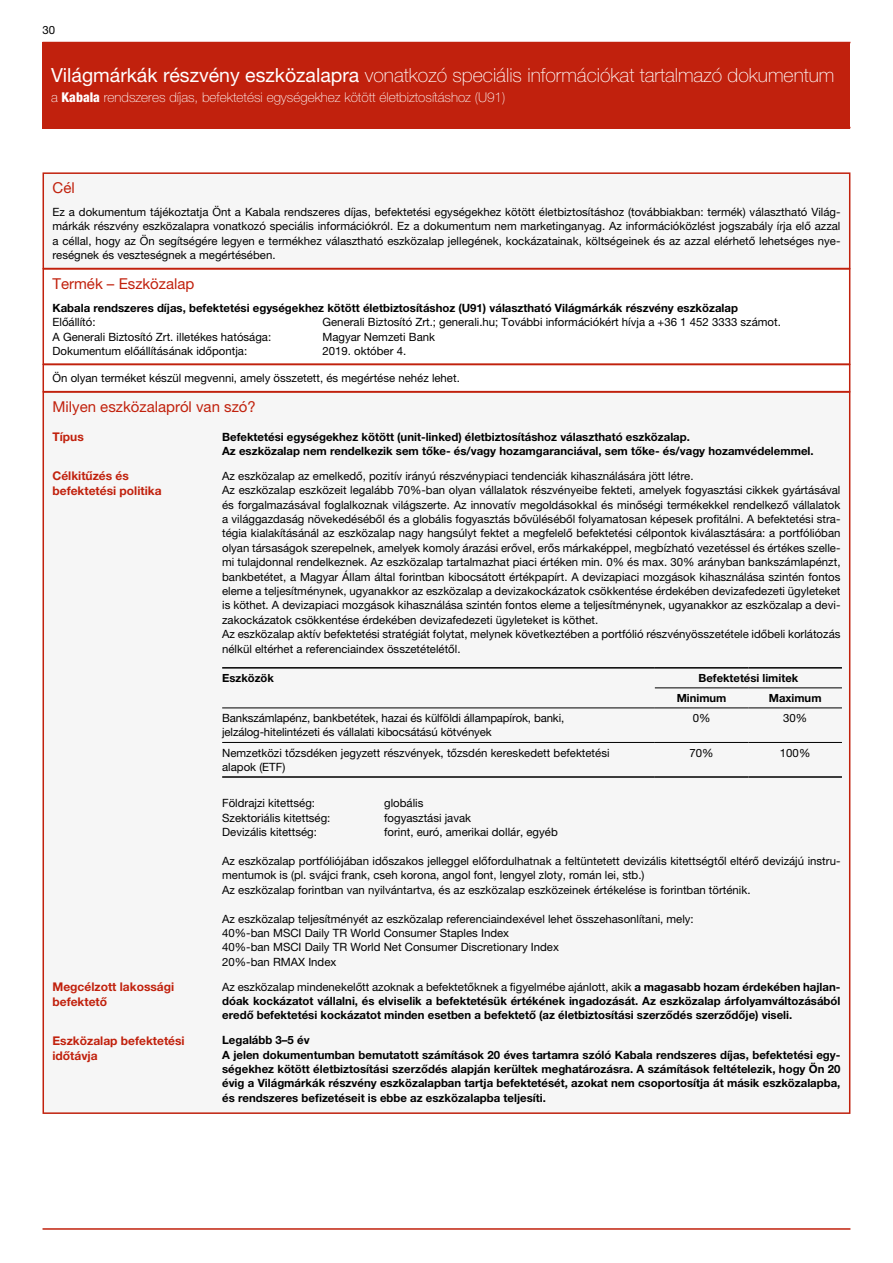
<style>
.page{position:relative;width:893px;height:1263px;background:#fff}
.page>*{position:absolute;margin:0;border:0;box-sizing:border-box;transform-origin:0 0}
.t1{font:100 19.5px "Helvetica Neue LT Pro";color:#fff}
.t2{font:15px "Helvetica Neue LT Pro";color:#c1210d}
.t3{font:100 13.5px "Helvetica Neue LT Pro";color:#fff}
.t4{font:700 12px/15px "Helvetica Neue LT Pro";color:#c1210d}
.t5{font:11.4px/14.4px "Helvetica Neue LT Pro";color:#000}
.t6{font:700 11.4px/14.4px "Helvetica Neue LT Pro";color:#000}
.t7{font:700 11.25px/20.1px "Helvetica Neue LT Pro";color:#000}
.s1{font-weight:400}
.s2{font-weight:800;font-stretch:condensed}
</style>
<div class="page">
<hr style="left:43px;top:1228px;width:807px;height:2px;background:#c1210d">
<div style="left:43px;top:42px;width:807px;height:86px;background:#c1210d"></div>
<div style="left:43px;top:173px;width:807px;height:95px;background:#f6f6f6"></div>
<div style="left:43px;top:172px;width:807px;height:97px;border:2px solid #c1210d"></div>
<div style="left:43px;top:392px;width:807px;height:721px;background:#f6f6f6"></div>
<hr style="left:222px;top:667px;width:433px;height:2px;background:#000">
<hr style="left:655px;top:667px;width:93px;height:2px;background:#000">
<hr style="left:748px;top:667px;width:94px;height:2px;background:#000">
<hr style="left:222px;top:776px;width:433px;height:2px;background:#000">
<hr style="left:655px;top:776px;width:93px;height:2px;background:#000">
<hr style="left:748px;top:776px;width:94px;height:2px;background:#000">
<hr style="left:655px;top:687px;width:93px;height:1px;background:#000">
<hr style="left:748px;top:687px;width:94px;height:1px;background:#000">
<hr style="left:222px;top:707px;width:433px;height:1px;background:#000">
<hr style="left:655px;top:707px;width:93px;height:1px;background:#000">
<hr style="left:748px;top:707px;width:94px;height:1px;background:#000">
<hr style="left:222px;top:742px;width:433px;height:1px;background:#000">
<hr style="left:655px;top:742px;width:93px;height:1px;background:#000">
<hr style="left:748px;top:742px;width:94px;height:1px;background:#000">
<div style="left:43px;top:268px;width:807px;height:97px;border:2px solid #c1210d"></div>
<div style="left:43px;top:364px;width:807px;height:28px;border:2px solid #c1210d"></div>
<p class="t5" style="left:43px;top:22px;width:14px">30</p>
<h1 class="t1" style="left:51px;top:64px;width:785px"><span class="s1">Világmárkák részvény eszközalapra</span> vonatkozó speciális információkat tartalmazó dokumentum</h1>
<p class="t3" style="left:51px;top:90px;width:456px">a <span class="s2">Kabala</span> rendszeres díjas, befektetési egységekhez kötött életbiztosításhoz (U91)</p>
<h2 class="t2" style="left:53px;top:179px;width:24px">Cél</h2>
<p class="t5" style="left:53px;top:205px;width:789px;text-align:justify">Ez a dokumentum tájékoztatja Önt a Kabala rendszeres díjas, befektetési egységekhez kötött életbiztosításhoz (továbbiakban: termék) választható Világ&shy;márkák részvény eszközalapra vonatkozó speciális információkról. Ez a dokumentum nem marketinganyag. Az információközlést jogszabály írja elő azzal a céllal, hogy az Ön segítségére legyen e termékhez választható eszközalap jellegének, kockázatainak, költségeinek és az azzal elérhető lehetséges nye&shy;reségnek és veszteségnek a megértésében.</p>
<h2 class="t2" style="left:53px;top:275px;width:143px">Termék – Eszközalap</h2>
<p class="t6" style="left:53px;top:300px;width:687px">Kabala rendszeres díjas, befektetési egységekhez kötött életbiztosításhoz (U91) választható Világmárkák részvény eszközalap</p>
<p class="t5" style="left:53px;top:315px;width:45px">Előállító:</p>
<p class="t5" style="left:323px;top:315px;width:460px">Generali Biztosító Zrt.; generali.hu; További információkért hívja a +36 1 452 3333 számot.</p>
<p class="t5" style="left:53px;top:329px;width:220px">A Generali Biztosító Zrt. illetékes hatósága:</p>
<p class="t5" style="left:323px;top:329px;width:114px">Magyar Nemzeti Bank</p>
<p class="t5" style="left:53px;top:343px;width:196px">Dokumentum előállításának időpontja:</p>
<p class="t5" style="left:323px;top:343px;width:85px">2019. október 4.</p>
<p class="t5" style="left:53px;top:370px;width:409px">Ön olyan terméket készül megvenni, amely összetett, és megértése nehéz lehet.</p>
<h2 class="t2" style="left:53px;top:398px;width:205px">Milyen eszközalapról van szó?</h2>
<p class="t4" style="left:53px;top:429px;width:33px">Típus</p>
<p class="t6" style="left:222px;top:429px;width:593px">Befektetési egységekhez kötött (unit-linked) életbiztosításhoz választható eszközalap.<br>Az eszközalap nem rendelkezik sem tőke- és/vagy hozamgaranciával, sem tőke- és/vagy hozamvédelemmel.</p>
<p class="t4" style="left:53px;top:468px;width:111px">Célkitűzés és befektetési politika</p>
<p class="t5" style="left:222px;top:468px;width:620px">Az eszközalap az emelkedő, pozitív irányú részvénypiaci tendenciák kihasználására jött létre.<br>Az eszközalap eszközeit legalább 70%-ban olyan vállalatok részvényeibe fekteti, amelyek fogyasztási cikkek gyártásával és forgalmazásával foglalkoznak világszerte. Az innovatív megoldásokkal és minőségi termékekkel rendelkező vállalatok a világgazdaság növekedéséből és a globális fogyasztás bővüléséből folyamatosan képesek profitálni. A befektetési stra&shy;tégia kialakításánál az eszközalap nagy hangsúlyt fektet a megfelelő befektetési célpontok kiválasztására: a portfólióban olyan társaságok szerepelnek, amelyek komoly árazási erővel, erős márkaképpel, megbízható vezetéssel és értékes szelle&shy;mi tulajdonnal rendelkeznek. Az eszközalap tartalmazhat piaci értéken min. 0% és max. 30% arányban bankszámlapénzt, bankbetétet, a Magyar Állam által forintban kibocsátott értékpapírt. A devizapiaci mozgások kihasználása szintén fontos eleme a teljesítménynek, ugyanakkor az eszközalap a devizakockázatok csökkentése érdekében devizafedezeti ügyleteket is köthet. A devizapiaci mozgások kihasználása szintén fontos eleme a teljesítménynek, ugyanakkor az eszközalap a devi&shy;zakockázatok csökkentése érdekében devizafedezeti ügyleteket is köthet.<br>Az eszközalap aktív befektetési stratégiát folytat, melynek következtében a portfólió részvényösszetétele időbeli korlátozás nélkül eltérhet a referenciaindex összetételétől.</p>
<p class="t7" style="left:222px;top:667px;width:53px">Eszközök</p>
<p class="t7" style="left:677px;top:667px;width:123px;text-indent:22px">Befektetési limitek<br>Minimum</p>
<p class="t7" style="left:769px;top:688px;width:54px">Maximum</p>
<p class="t5" style="left:222px;top:711px;width:344px">Bankszámlapénz, bankbetétek, hazai és külföldi állampapírok, banki, jelzálog-hitelintézeti és vállalati kibocsátású kötvények</p>
<p class="t5" style="left:693px;top:711px;width:19px">0%</p>
<p class="t5" style="left:783px;top:711px;width:26px">30%</p>
<p class="t5" style="left:222px;top:745px;width:389px">Nemzetközi tőzsdéken jegyzett részvények, tőzsdén kereskedett befektetési alapok (ETF)</p>
<p class="t5" style="left:690px;top:745px;width:26px">70%</p>
<p class="t5" style="left:780px;top:745px;width:32px">100%</p>
<p class="t5" style="left:222px;top:796px;width:94px">Földrajzi kitettség:</p>
<p class="t5" style="left:384px;top:796px;width:41px">globális</p>
<p class="t5" style="left:222px;top:810px;width:110px">Szektoriális kitettség:</p>
<p class="t5" style="left:384px;top:810px;width:88px">fogyasztási javak</p>
<p class="t5" style="left:222px;top:825px;width:96px">Devizális kitettség:</p>
<p class="t5" style="left:384px;top:825px;width:175px">forint, euró, amerikai dollár, egyéb</p>
<p class="t5" style="left:222px;top:854px;width:620px">Az eszközalap portfóliójában időszakos jelleggel előfordulhatnak a feltüntetett devizális kitettségtől eltérő devizájú instru&shy;mentumok is (pl. svájci frank, cseh korona, angol font, lengyel zloty, román lei, stb.)<br>Az eszközalap forintban van nyilvántartva, és az eszközalap eszközeinek értékelése is forintban történik.</p>
<p class="t5" style="left:222px;top:911px;width:473px">Az eszközalap teljesítményét az eszközalap referenciaindexével lehet összehasonlítani, mely:<br>40%-ban MSCI Daily TR World Consumer Staples Index<br>40%-ban MSCI Daily TR World Net Consumer Discretionary Index<br>20%-ban RMAX Index</p>
<p class="t4" style="left:53px;top:979px;width:123px">Megcélzott lakossági befektető</p>
<p class="t6" style="left:222px;top:979px;width:620px;text-align:justify"><span class="s1">Az eszközalap mindenekelőtt azoknak a befektetőknek a figyelmébe ajánlott, akik</span> a magasabb hozam érdekében hajlan&shy;dóak kockázatot vállalni, és elviselik a befektetésük értékének ingadozását. Az eszközalap árfolyamváltozásából eredő befektetési kockázatot minden esetben a befektető (az életbiztosítási szerződés szerződője) viseli.</p>
<p class="t4" style="left:53px;top:1032px;width:134px">Eszközalap befektetési időtávja</p>
<p class="t6" style="left:222px;top:1033px;width:620px">Legalább 3–5 év<br>A jelen dokumentumban bemutatott számítások 20 éves tartamra szóló Kabala rendszeres díjas, befektetési egy&shy;ségekhez kötött életbiztosítási szerződés alapján kerültek meghatározásra. A számítások feltételezik, hogy Ön 20 évig a Világmárkák részvény eszközalapban tartja befektetését, azokat nem csoportosítja át másik eszközalapba, és rendszeres befizetéseit is ebbe az eszközalapba teljesíti.</p>
</div>
